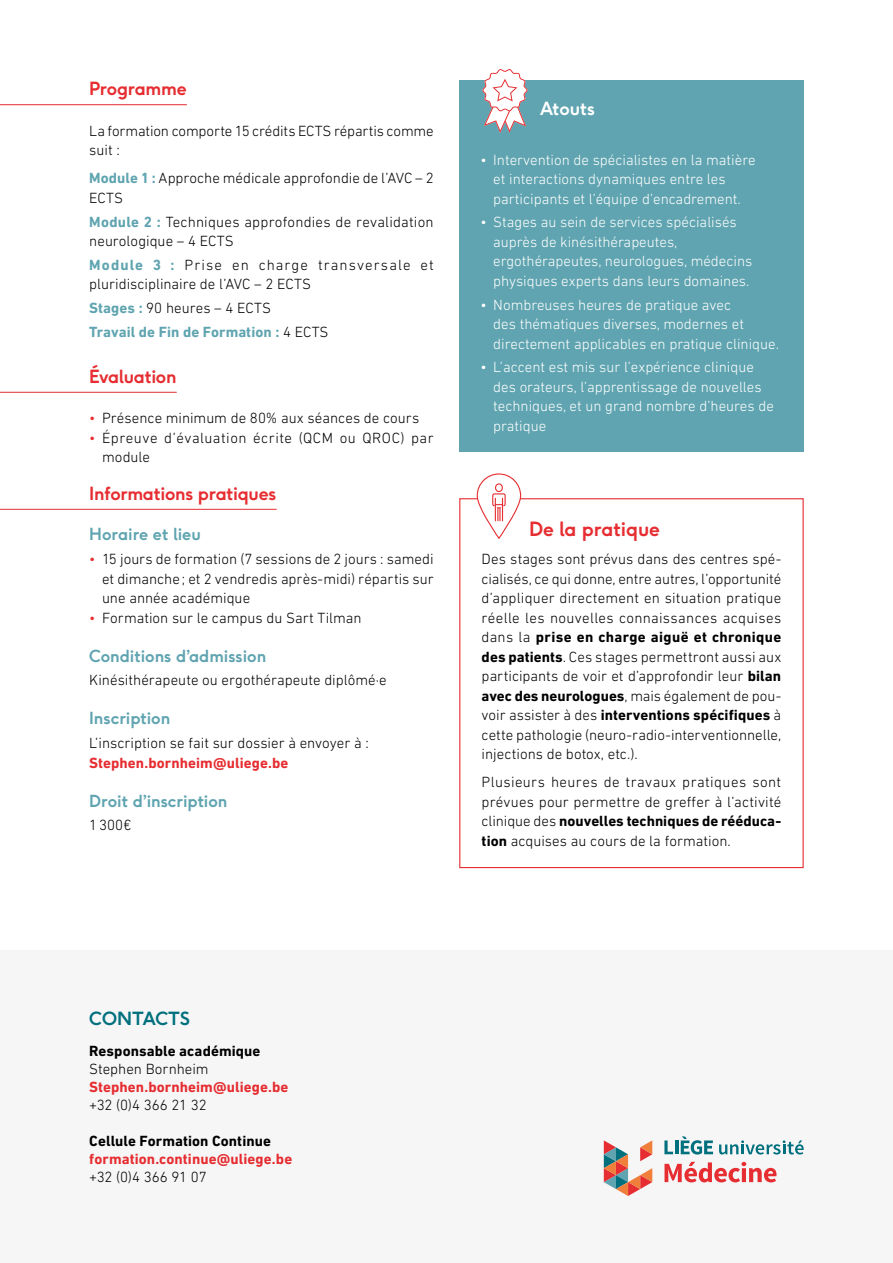
<style>
.page{position:relative;width:893px;height:1263px;background:#fff}
.page>*{position:absolute;margin:0;border:0;box-sizing:border-box;transform-origin:0 0}
.t1{font:700 19.5px "F37 Ginger";letter-spacing:-.005em;color:#e62d31}
.t2{font:700 18px "F37 Ginger";letter-spacing:-.02em;color:#e62d31}
.t3{font:700 18px "F37 Ginger";color:#00707e}
.t4{font:700 18px "F37 Ginger";color:#fff}
.t5{font:700 16.5px "F37 Ginger";letter-spacing:-.005em;color:#5fa4b0}
.t6{font:300 15px/19.5px "DIN Next LT Pro";color:#000}
.t7{font:300 15px/19.5px "DIN Next LT Pro";color:#fff}
.t8{font:700 15px "DIN Next LT Pro";letter-spacing:.005em;color:#e62d31}
.t9{font:300 15px/19.5px "DIN Next LT Pro";letter-spacing:.025em;color:#000}
.t10{font:700 15px/23.7px "DIN Next LT Pro";letter-spacing:.005em;color:#5fa4b0}
.t11{font:300 15px/19.5px "DIN Next LT Pro";letter-spacing:.035em;color:#000}
.t12{font:700 15px "DIN Next LT Pro";letter-spacing:.005em;color:#000}
.s1{font-weight:700;color:#5fa4b0}
.s2{font-weight:300;color:#000}
.s3{color:#e62d31}
.s4{font-weight:700}
</style>
<div class="page">
<hr style="left:0;top:104px;width:187px;height:1px;background:#e62d31">
<hr style="left:0;top:392px;width:177px;height:1px;background:#e62d31">
<hr style="left:0;top:509px;width:277px;height:1px;background:#e62d31">
<div style="left:0;top:950px;width:893px;height:313px;background:#f6f6f6"></div>
<svg style="left:604px;top:1140px;width:48px;height:56px"></svg>
<svg style="left:664px;top:1162px;width:112px;height:20px"></svg>
<svg style="left:719px;top:1140px;width:85px;height:14px"></svg>
<svg style="left:664px;top:1140px;width:9px;height:14px"></svg>
<hr style="left:675px;top:1140px;width:3px;height:14px;background:#00707e">
<svg style="left:681px;top:1136px;width:32px;height:18px"></svg>
<div style="left:459px;top:81px;width:345px;height:371px;background:#5fa4b0"></div>
<svg style="left:482px;top:69px;width:45px;height:64px"></svg>
<div style="left:459px;top:498px;width:345px;height:370px;border:1px solid #e62d31"></div>
<div style="left:477px;top:474px;width:44px;height:64px;background:#fff;border-radius:22px"></div>
<div style="left:477px;top:473px;width:44px;height:66px;border:1px solid #e62d31;border-radius:22px"></div>
<svg style="left:492px;top:483px;width:14px;height:39px"></svg>
<p class="t2" style="left:89px;top:77px;width:99px">Programme</p>
<p class="t6" style="left:89px;top:121px;width:346px">La formation comporte 15 crédits ECTS répartis comme suit :</p>
<p class="t6" style="left:89px;top:168px;width:346px"><span class="s1">Module 1 :</span> Approche médicale approfondie de l’AVC – 2<br>ECTS</p>
<p class="t6" style="left:89px;top:211px;width:346px"><span class="s1">Module 2 :</span> Techniques approfondies de revalidation neurologique – 4 ECTS</p>
<p class="t9" style="left:89px;top:255px;width:346px"><span class="s1">Module 3 :</span> Prise en charge transversale et pluridisciplinaire de l’AVC – 2 ECTS</p>
<p class="t10" style="left:89px;top:296px;width:241px">Stages : <span class="s2">90 heures – 4 ECTS<br></span>Travail de Fin de Formation : <span class="s2">4 ECTS</span></p>
<p class="t2" style="left:89px;top:364px;width:89px">Évaluation</p>
<p class="t6" style="left:89px;top:408px;width:331px"><span class="s3">•</span> Présence minimum de 80% aux séances de cours</p>
<p class="t11" style="left:102px;top:428px;width:333px;text-indent:-13px"><span class="s3">•</span> Épreuve d’évaluation écrite (QCM ou QROC) par module</p>
<p class="t2" style="left:89px;top:481px;width:189px">Informations pratiques</p>
<p class="t5" style="left:89px;top:524px;width:113px">Horaire et lieu</p>
<p class="t6" style="left:102px;top:549px;width:333px;text-align:justify;text-indent:-13px"><span class="s3">•</span> 15 jours de formation (7 sessions de 2 jours : samedi et dimanche; et 2 vendredis après-midi) répartis sur une année académique</p>
<p class="t6" style="left:89px;top:608px;width:274px"><span class="s3">•</span> Formation sur le campus du Sart Tilman</p>
<p class="t5" style="left:89px;top:645px;width:178px">Conditions d’admission</p>
<p class="t6" style="left:89px;top:670px;width:299px">Kinésithérapeute ou ergothérapeute diplômé·e</p>
<p class="t5" style="left:89px;top:708px;width:83px">Inscription</p>
<p class="t6" style="left:89px;top:733px;width:281px">L’inscription se fait sur dossier à envoyer à :</p>
<p class="t8" style="left:89px;top:754px;width:201px">Stephen.bornheim@uliege.be</p>
<p class="t5" style="left:89px;top:790px;width:140px">Droit d’inscription</p>
<p class="t6" style="left:89px;top:815px;width:44px">1300€</p>
<p class="t4" style="left:540px;top:97px;width:57px">Atouts</p>
<p class="t7" style="left:493px;top:150px;width:264px;text-indent:-13px">• Intervention de spécialistes en la matière et interactions dynamiques entre les participants et l’équipe d’encadrement.</p>
<p class="t7" style="left:493px;top:212px;width:261px;text-indent:-13px">• Stages au sein de services spécialisés auprès de kinésithérapeutes, ergothérapeutes, neurologues, médecins physiques experts dans leurs domaines.</p>
<p class="t7" style="left:493px;top:295px;width:287px;text-indent:-13px">• Nombreuses heures de pratique avec<br>des thématiques diverses, modernes et directement applicables en pratique clinique.</p>
<p class="t7" style="left:493px;top:357px;width:282px;text-indent:-13px">• L’accent est mis sur l’expérience clinique des orateurs, l’apprentissage de nouvelles techniques, et un grand nombre d’heures de pratique</p>
<h1 class="t1" style="left:529px;top:516px;width:132px">De la pratique</h1>
<p class="t6" style="left:482px;top:549px;width:301px;text-align:justify">Des stages sont prévus dans des centres spé&shy;cialisés, ce qui donne, entre autres, l’opportunité d’appliquer directement en situation pratique réelle les nouvelles connaissances acquises dans la <span class="s4">prise en charge aiguë et chronique des patients</span>. Ces stages permettront aussi aux participants de voir et d’approfondir leur <span class="s4">bilan avec des neurologues</span>, mais également de pou&shy;voir assister à des <span class="s4">interventions spécifiques</span> à cette pathologie (neuro-radio-interventionnelle, injections de botox, etc.).</p>
<p class="t6" style="left:482px;top:772px;width:301px;text-align:justify">Plusieurs heures de travaux pratiques sont prévues pour permettre de greffer à l’activité clinique des <span class="s4">nouvelles techniques de rééduca&shy;tion</span> acquises au cours de la formation.</p>
<p class="t3" style="left:89px;top:1007px;width:102px">CONTACTS</p>
<p class="t12" style="left:89px;top:1042px;width:173px">Responsable académique</p>
<p class="t6" style="left:89px;top:1059px;width:121px">Stephen Bornheim</p>
<p class="t8" style="left:89px;top:1078px;width:201px">Stephen.bornheim@uliege.be</p>
<p class="t6" style="left:89px;top:1095px;width:119px">+32 (0)4 366 21 32</p>
<p class="t12" style="left:89px;top:1132px;width:183px">Cellule Formation Continue</p>
<p class="t8" style="left:89px;top:1150px;width:204px">formation.continue@uliege.be</p>
<p class="t6" style="left:89px;top:1167px;width:119px">+32 (0)4 366 91 07</p>
</div>
